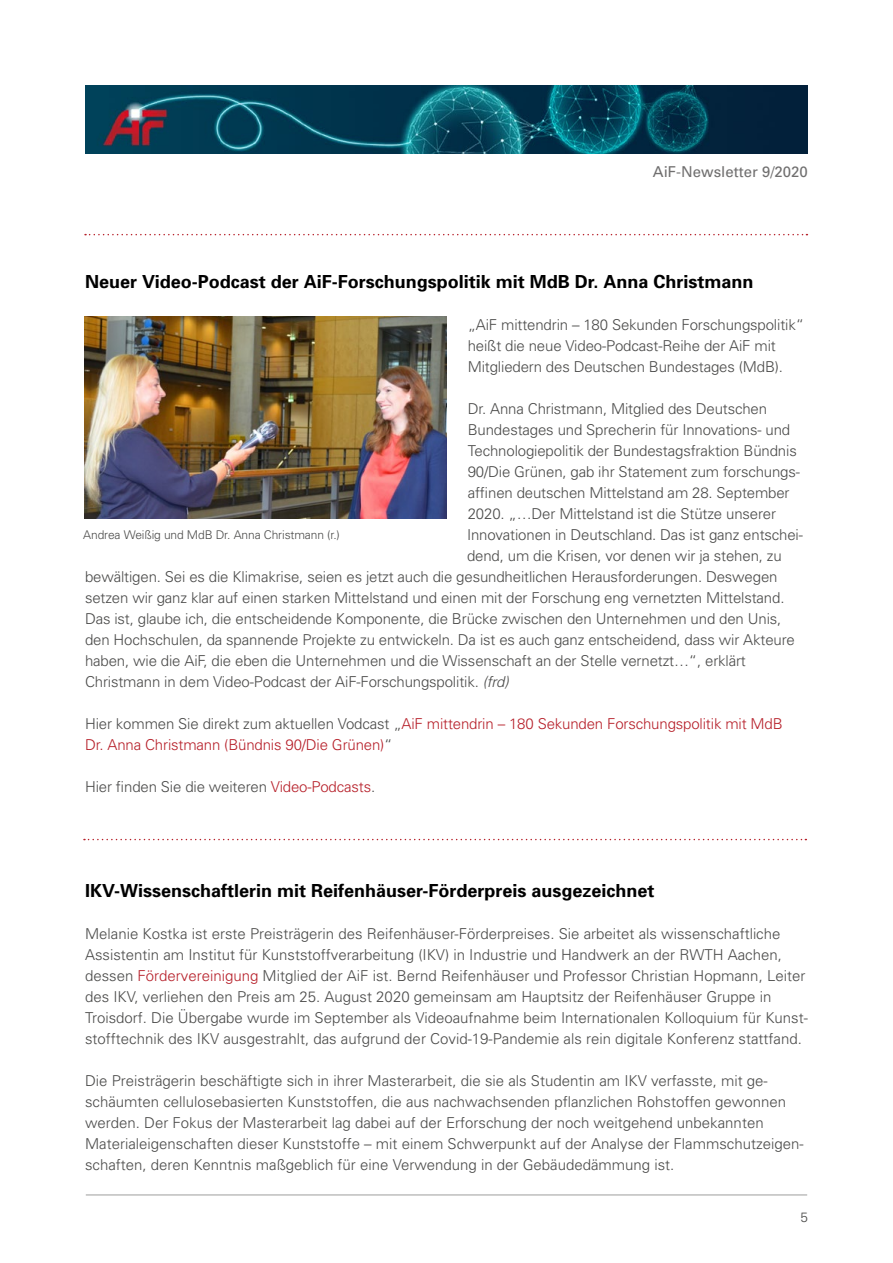
<style>
.page{position:relative;width:893px;height:1263px;background:#fff}
.page>*{position:absolute;margin:0;border:0;box-sizing:border-box;transform-origin:0 0}
.t1{font:700 18px "Univers";color:#000}
.t2{font:300 15px/21px "Univers";color:#4a4a49}
.t3{font:300 15px/21px "Univers";letter-spacing:-.01em;color:#b61f29}
.t4{font:15px "Univers";color:#706f6f}
.t5{font:300 13.5px "Univers";color:#4a4a49}
.Einf__Abs{font:300 12px "Univers";letter-spacing:-.01em;color:#4a4a49}
.s1{font-family:"Univers S";font-style:italic}
.s2{color:#4a4a49}
.s3{color:#b61f29}
</style>
<div class="page">
<img style="left:85px;top:85px;width:723px;height:68px">
<hr style="left:86px;top:1194px;width:721px;height:1px;background:#9d9d9c">
<svg style="left:85px;top:234px;width:722px;height:1px"></svg>
<svg style="left:84px;top:839px;width:722px;height:1px"></svg>
<img style="left:85px;top:316px;width:361px;height:203px">
<p class="t4" style="left:653px;top:163px;width:157px">AiF-Newsletter 9/2020</p>
<p class="t1" style="left:85px;top:271px;width:670px">Neuer Video-Podcast der AiF-Forschungspolitik mit MdB Dr. Anna Christmann</p>
<p class="t2" style="left:468px;top:314px;width:338px">„AiF mittendrin – 180 Sekunden Forschungspolitik“ heißt die neue Video-Podcast-Reihe der AiF mit<br>Mitgliedern des Deutschen Bundestages (MdB).</p>
<p class="t2" style="left:468px;top:398px;width:301px">Dr. Anna Christmann, Mitglied des Deutschen</p>
<p class="t2" style="left:468px;top:419px;width:324px">Bundestages und Sprecherin für Innovations- und</p>
<p class="t2" style="left:468px;top:440px;width:331px">Technologiepolitik der Bundestagsfraktion Bündnis</p>
<p class="t2" style="left:468px;top:461px;width:334px">90/Die Grünen, gab ihr Statement zum forschungs-</p>
<p class="t2" style="left:468px;top:482px;width:323px">affinen deutschen Mittelstand am 28. September</p>
<p class="t2" style="left:468px;top:503px;width:310px">2020. „…Der Mittelstand ist die Stütze unserer</p>
<p class="t2" style="left:467px;top:524px;width:337px">Innovationen in Deutschland. Das ist ganz entschei-</p>
<p class="t2" style="left:467px;top:545px;width:316px">dend, um die Krisen, vor denen wir ja stehen, zu</p>
<p class="t2" style="left:85px;top:566px;width:694px">bewältigen. Sei es die Klimakrise, seien es jetzt auch die gesundheitlichen Herausforderungen. Deswegen</p>
<p class="t2" style="left:85px;top:587px;width:701px">setzen wir ganz klar auf einen starken Mittelstand und einen mit der Forschung eng vernetzten Mittelstand.</p>
<p class="t2" style="left:85px;top:608px;width:698px">Das ist, glaube ich, die entscheidende Komponente, die Brücke zwischen den Unternehmen und den Unis,</p>
<p class="t2" style="left:85px;top:629px;width:711px">den Hochschulen, da spannende Projekte zu entwickeln. Da ist es auch ganz entscheidend, dass wir Akteure</p>
<p class="t2" style="left:85px;top:650px;width:662px">haben, wie die AiF, die eben die Unternehmen und die Wissenschaft an der Stelle vernetzt…“, erklärt</p>
<p class="t2" style="left:85px;top:671px;width:425px">Christmann in dem Video-Podcast der AiF-Forschungspolitik. <span class="s1">(frd)</span></p>
<p class="t3" style="left:85px;top:713px;width:699px"><span class="s2">Hier kommen Sie direkt zum aktuellen Vodcast „</span>AiF mittendrin – 180 Sekunden Forschungspolitik mit MdB<br>Dr. Anna Christmann (Bündnis 90/Die Grünen)<span class="s2">“</span></p>
<p class="t2" style="left:85px;top:776px;width:292px">Hier finden Sie die weiteren <span class="s3">Video-Podcasts</span>.</p>
<p class="Einf__Abs" style="left:83px;top:527px;width:258px">Andrea Weißig und MdB Dr. Anna Christmann (r.)</p>
<p class="t1" style="left:85px;top:880px;width:571px">IKV-Wissenschaftlerin mit Reifenhäuser-Förderpreis ausgezeichnet</p>
<p class="t2" style="left:85px;top:923px;width:724px">Melanie Kostka ist erste Preisträgerin des Reifenhäuser-Förderpreises. Sie arbeitet als wissenschaftliche Assistentin am Institut für Kunststoffverarbeitung (IKV) in Industrie und Handwerk an der RWTH Aachen, dessen <span class="s3">Fördervereinigung</span> Mitglied der AiF ist. Bernd Reifenhäuser und Professor Christian Hopmann, Leiter des IKV, verliehen den Preis am 25. August 2020 gemeinsam am Hauptsitz der Reifenhäuser Gruppe in Troisdorf. Die Übergabe wurde im September als Videoaufnahme beim Internationalen Kolloquium für Kunst&shy;stofftechnik des IKV ausgestrahlt, das aufgrund der Covid-19-Pandemie als rein digitale Konferenz stattfand.</p>
<p class="t2" style="left:85px;top:1070px;width:720px">Die Preisträgerin beschäftigte sich in ihrer Masterarbeit, die sie als Studentin am IKV verfasste, mit ge&shy;schäumten cellulosebasierten Kunststoffen, die aus nachwachsenden pflanzlichen Rohstoffen gewonnen werden. Der Fokus der Masterarbeit lag dabei auf der Erforschung der noch weitgehend unbekannten Materialeigenschaften dieser Kunststoffe – mit einem Schwerpunkt auf der Analyse der Flammschutzeigen&shy;schaften, deren Kenntnis maßgeblich für eine Verwendung in der Gebäudedämmung ist.</p>
<p class="t5" style="left:800px;top:1209px;width:9px">5</p>
</div>
